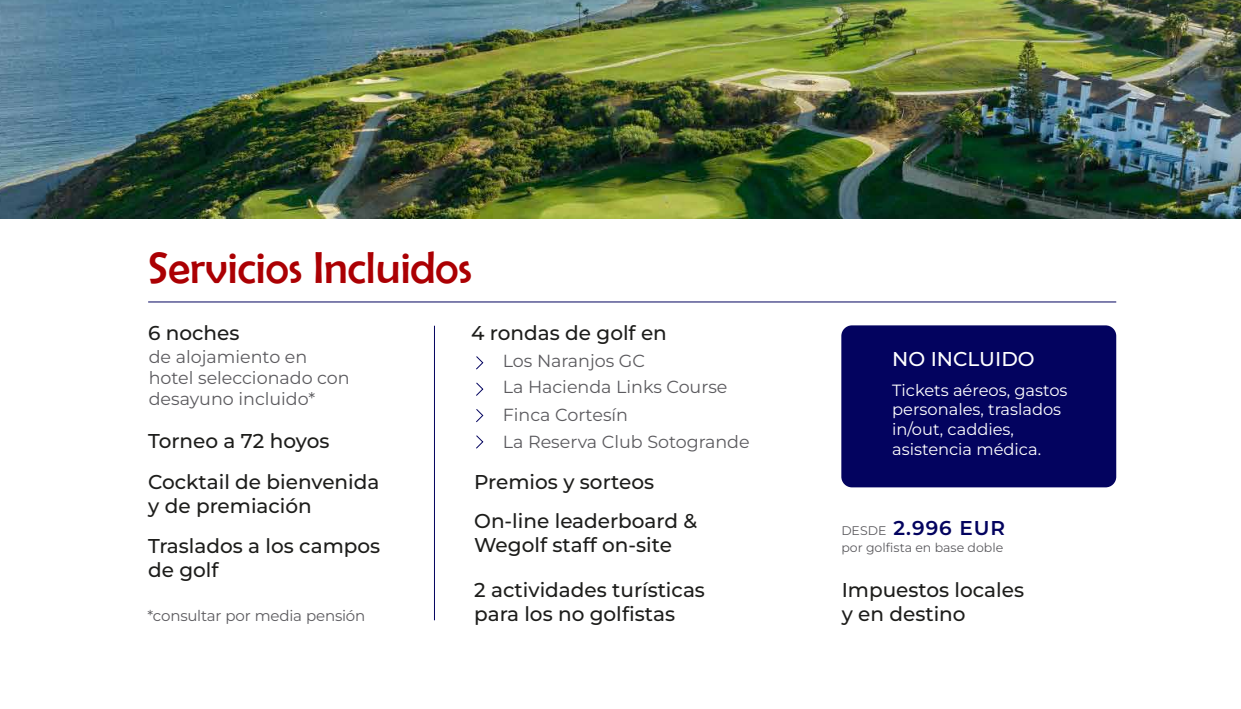
<style>
.page{position:relative;width:1241px;height:709px;background:#fff}
.page>*{position:absolute;margin:0;border:0;box-sizing:border-box;transform-origin:0 0}
.t1{font:45px "Berlin Sans FB";color:#ab0003}
.t2{font:500 20px/24px "Montserrat";color:#1d1d1b}
.t3{font:500 20px "Montserrat";color:#fff}
.t4{font:600 20px "Montserrat";letter-spacing:.05em;color:#03035f}
.t5{font:17.5px/21px "Montserrat";color:#5c5b5f}
.t6{font:16.25px/19.5px "Montserrat";color:#fff}
.t7{font:15px "Montserrat";letter-spacing:-.01em;color:#5c5b5f}
.t8{font:12.5px "Montserrat";color:#5c5b5f}
</style>
<div class="page">
<img style="left:0;top:0;width:1240px;height:218px">
<svg style="left:476px;top:356px;width:7px;height:14px"></svg>
<svg style="left:476px;top:382px;width:7px;height:14px"></svg>
<svg style="left:476px;top:409px;width:7px;height:14px"></svg>
<svg style="left:476px;top:435px;width:7px;height:14px"></svg>
<hr style="left:148px;top:301px;width:968px;height:1px;background:#03035f">
<hr style="left:434px;top:326px;width:1px;height:294px;background:#03035f">
<div style="left:841px;top:325px;width:275px;height:162px;background:#03035f;border-radius:11px"></div>
<h1 class="t1" style="left:147px;top:243px;width:326px">Servicios Incluidos</h1>
<p class="t2" style="left:148px;top:320px;width:93px">6 noches</p>
<p class="t5" style="left:149px;top:346px;width:202px">de alojamiento en hotel seleccionado con desayuno incluido*</p>
<p class="t2" style="left:148px;top:420px;width:233px;line-height:41px">Torneo a 72 hoyos<br>Cocktail de bienvenida</p>
<p class="t2" style="left:148px;top:485px;width:233px;line-height:40px">y de premiación<br>Traslados a los campos</p>
<p class="t2" style="left:148px;top:557px;width:72px">de golf</p>
<p class="t7" style="left:147px;top:605px;width:219px">*consultar por media pensión</p>
<p class="t2" style="left:471px;top:321px;width:197px">4 rondas de golf en</p>
<p class="t5" style="left:502px;top:347px;width:226px;line-height:26.9px">Los Naranjos GC<br>La Hacienda Links Course<br>Finca Cortesín</p>
<p class="t5" style="left:502px;top:430px;width:248px">La Reserva Club Sotogrande</p>
<p class="t2" style="left:474px;top:462px;width:224px;line-height:39.2px">Premios y sorteos<br>On-line leaderboard &amp;</p>
<p class="t2" style="left:474px;top:533px;width:199px">Wegolf staff on-site</p>
<p class="t2" style="left:474px;top:577px;width:232px">2 actividades turísticas para los no golfistas</p>
<p class="t3" style="left:892px;top:346px;width:144px">NO INCLUIDO</p>
<p class="t6" style="left:892px;top:380px;width:177px">Tickets aéreos, gastos personales, traslados in/out, caddies, asistencia médica.</p>
<p class="t4" style="left:893px;top:515px;width:113px">2.996 EUR</p>
<p class="t8" style="left:841px;top:539px;width:163px">por golfista en base doble</p>
<p class="t8" style="left:841px;top:522px;width:47px">DESDE</p>
<p class="t2" style="left:841px;top:577px;width:184px">Impuestos locales y en destino</p>
</div>
